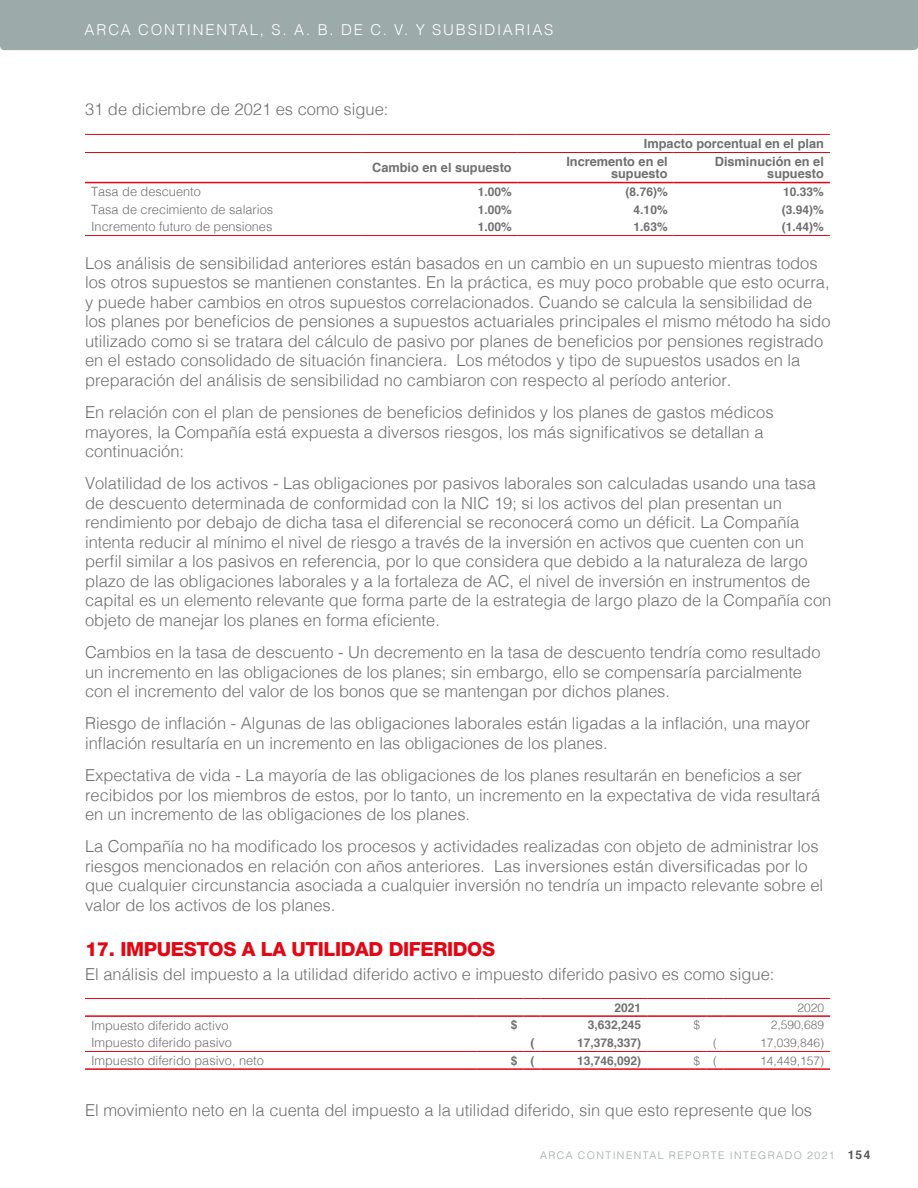
<style>
.page{position:relative;width:918px;height:1188px;background:#fff}
.page>*{position:absolute;margin:0;border:0;box-sizing:border-box;transform-origin:0 0}
.t1{font:800 19.5px "Helvetica Neue";letter-spacing:-.02em;color:#e30613}
.t2{font:300 16.5px/19.5px "Helvetica";color:#706f6f}
.t3{font:300 15px "Helvetica";letter-spacing:.115em;color:#fff}
.t4{font:300 12.75px "Helvetica";color:#706f6f}
.t5{font:700 12.75px/12px "Helvetica";color:#706f6f;text-align:right}
.t6{font:700 12px "Helvetica";color:#706f6f}
.t7{font:300 12px "Helvetica";color:#706f6f}
.t8{font:300 10.5px "Helvetica";letter-spacing:.135em;color:#9caba9}
.s1{font-weight:700;font-size:12px;color:#575756}
</style>
<div class="page">
<div style="left:0;top:0;width:918px;height:50px;background:#9caba9"></div>
<hr style="left:85px;top:134px;width:277px;height:1px;background:#e30613">
<hr style="left:362px;top:134px;width:156px;height:1px;background:#e30613">
<hr style="left:518px;top:134px;width:156px;height:1px;background:#e30613">
<hr style="left:674px;top:134px;width:156px;height:1px;background:#e30613">
<hr style="left:85px;top:152px;width:277px;height:1px;background:#e30613">
<hr style="left:362px;top:152px;width:156px;height:1px;background:#e30613">
<hr style="left:518px;top:152px;width:156px;height:1px;background:#e30613">
<hr style="left:674px;top:152px;width:156px;height:1px;background:#e30613">
<hr style="left:85px;top:182px;width:277px;height:1px;background:#e30613">
<hr style="left:362px;top:182px;width:156px;height:1px;background:#e30613">
<hr style="left:518px;top:182px;width:156px;height:1px;background:#e30613">
<hr style="left:674px;top:182px;width:156px;height:1px;background:#e30613">
<hr style="left:85px;top:235px;width:277px;height:1px;background:#e30613">
<hr style="left:362px;top:235px;width:156px;height:1px;background:#e30613">
<hr style="left:518px;top:235px;width:156px;height:1px;background:#e30613">
<hr style="left:674px;top:235px;width:156px;height:1px;background:#e30613">
<hr style="left:85px;top:998px;width:392px;height:1px;background:#e30613">
<hr style="left:477px;top:998px;width:46px;height:1px;background:#e30613">
<svg style="left:523px;top:998px;width:17px;height:1px"></svg>
<hr style="left:540px;top:998px;width:107px;height:1px;background:#e30613">
<hr style="left:647px;top:998px;width:59px;height:1px;background:#e30613">
<svg style="left:706px;top:998px;width:17px;height:1px"></svg>
<hr style="left:723px;top:998px;width:107px;height:1px;background:#e30613">
<hr style="left:85px;top:1015px;width:392px;height:2px;background:#e30613">
<hr style="left:477px;top:1015px;width:46px;height:2px;background:#e30613">
<svg style="left:523px;top:1015px;width:17px;height:2px"></svg>
<hr style="left:540px;top:1015px;width:107px;height:2px;background:#e30613">
<hr style="left:647px;top:1015px;width:59px;height:2px;background:#e30613">
<svg style="left:706px;top:1015px;width:17px;height:2px"></svg>
<hr style="left:723px;top:1015px;width:107px;height:2px;background:#e30613">
<hr style="left:85px;top:1051px;width:392px;height:1px;background:#e30613">
<hr style="left:477px;top:1051px;width:46px;height:1px;background:#e30613">
<svg style="left:523px;top:1051px;width:17px;height:1px"></svg>
<hr style="left:540px;top:1051px;width:107px;height:1px;background:#e30613">
<hr style="left:647px;top:1051px;width:59px;height:1px;background:#e30613">
<svg style="left:706px;top:1051px;width:17px;height:1px"></svg>
<hr style="left:723px;top:1051px;width:107px;height:1px;background:#e30613">
<hr style="left:85px;top:1068px;width:392px;height:2px;background:#e30613">
<hr style="left:477px;top:1068px;width:46px;height:2px;background:#e30613">
<svg style="left:523px;top:1068px;width:17px;height:2px"></svg>
<hr style="left:540px;top:1068px;width:107px;height:2px;background:#e30613">
<hr style="left:647px;top:1068px;width:59px;height:2px;background:#e30613">
<svg style="left:706px;top:1068px;width:17px;height:2px"></svg>
<hr style="left:723px;top:1068px;width:107px;height:2px;background:#e30613">
<p class="t3" style="left:85px;top:17px;width:470px">ARCA CONTINENTAL, S. A. B. DE C. V. Y SUBSIDIARIAS</p>
<p class="t2" style="left:85px;top:99px;width:305px">31 de diciembre de 2021 es como sigue:</p>
<p class="t5" style="left:644px;top:138px;width:181px">Impacto porcentual en el plan</p>
<p class="t5" style="left:372px;top:162px;width:141px">Cambio en el supuesto</p>
<p class="t5" style="left:566px;top:156px;width:103px">Incremento en el supuesto</p>
<p class="t5" style="left:715px;top:156px;width:111px">Disminución en el supuesto</p>
<p class="t4" style="left:91px;top:181px;width:111px">Tasa de descuento</p>
<p class="t6" style="left:478px;top:182px;width:36px">1.00%</p>
<p class="t6" style="left:626px;top:182px;width:44px">(8.76)%</p>
<p class="t6" style="left:783px;top:182px;width:42px">10.33%</p>
<p class="t4" style="left:91px;top:198px;width:184px">Tasa de crecimiento de salarios</p>
<p class="t6" style="left:478px;top:200px;width:36px">1.00%</p>
<p class="t6" style="left:634px;top:200px;width:36px">4.10%</p>
<p class="t6" style="left:782px;top:200px;width:44px">(3.94)%</p>
<p class="t4" style="left:91px;top:216px;width:183px">Incremento futuro de pensiones</p>
<p class="t6" style="left:478px;top:217px;width:36px">1.00%</p>
<p class="t6" style="left:634px;top:217px;width:36px">1.63%</p>
<p class="t6" style="left:782px;top:217px;width:44px">(1.44)%</p>
<p class="t2" style="left:85px;top:252px;width:747px">Los análisis de sensibilidad anteriores están basados en un cambio en un supuesto mientras todos los otros supuestos se mantienen constantes. En la práctica, es muy poco probable que esto ocurra, y puede haber cambios en otros supuestos correlacionados. Cuando se calcula la sensibilidad de los planes por beneficios de pensiones a supuestos actuariales principales el mismo método ha sido utilizado como si se tratara del cálculo de pasivo por planes de beneficios por pensiones registrado en el estado consolidado de situación financiera. Los métodos y tipo de supuestos usados en la preparación del análisis de sensibilidad no cambiaron con respecto al período anterior.</p>
<p class="t2" style="left:85px;top:401px;width:690px">En relación con el plan de pensiones de beneficios definidos y los planes de gastos médicos mayores, la Compañía está expuesta a diversos riesgos, los más significativos se detallan a continuación:</p>
<p class="t2" style="left:85px;top:473px;width:748px">Volatilidad de los activos - Las obligaciones por pasivos laborales son calculadas usando una tasa de descuento determinada de conformidad con la NIC 19; si los activos del plan presentan un rendimiento por debajo de dicha tasa el diferencial se reconocerá como un déficit. La Compañía intenta reducir al mínimo el nivel de riesgo a través de la inversión en activos que cuenten con un perfil similar a los pasivos en referencia, por lo que considera que debido a la naturaleza de largo plazo de las obligaciones laborales y a la fortaleza de AC, el nivel de inversión en instrumentos de capital es un elemento relevante que forma parte de la estrategia de largo plazo de la Compañía con objeto de manejar los planes en forma eficiente.</p>
<p class="t2" style="left:85px;top:641px;width:737px">Cambios en la tasa de descuento - Un decremento en la tasa de descuento tendría como resultado un incremento en las obligaciones de los planes; sin embargo, ello se compensaría parcialmente con el incremento del valor de los bonos que se mantengan por dichos planes.</p>
<p class="t2" style="left:85px;top:713px;width:727px">Riesgo de inflación - Algunas de las obligaciones laborales están ligadas a la inflación, una mayor inflación resultaría en un incremento en las obligaciones de los planes.</p>
<p class="t2" style="left:85px;top:764px;width:737px">Expectativa de vida - La mayoría de las obligaciones de los planes resultarán en beneficios a ser recibidos por los miembros de estos, por lo tanto, un incremento en la expectativa de vida resultará en un incremento de las obligaciones de los planes.</p>
<p class="t2" style="left:85px;top:836px;width:740px">La Compañía no ha modificado los procesos y actividades realizadas con objeto de administrar los riesgos mencionados en relación con años anteriores. Las inversiones están diversificadas por lo que cualquier circunstancia asociada a cualquier inversión no tendría un impacto relevante sobre el valor de los activos de los planes.</p>
<p class="t1" style="left:85px;top:937px;width:411px">17. IMPUESTOS A LA UTILIDAD DIFERIDOS</p>
<p class="t2" style="left:85px;top:963px;width:691px">El análisis del impuesto a la utilidad diferido activo e impuesto diferido pasivo es como sigue:</p>
<p class="t6" style="left:615px;top:998px;width:28px">2021</p>
<p class="t7" style="left:797px;top:997px;width:28px">2020</p>
<p class="t4" style="left:91px;top:1014px;width:139px">Impuesto diferido activo</p>
<p class="t6" style="left:511px;top:1016px;width:8px">$</p>
<p class="t6" style="left:588px;top:1016px;width:55px">3,632,245</p>
<p class="t7" style="left:694px;top:1015px;width:8px">$</p>
<p class="t7" style="left:771px;top:1015px;width:55px">2,590,689</p>
<p class="t4" style="left:91px;top:1032px;width:142px">Impuesto diferido pasivo</p>
<p class="t6" style="left:530px;top:1033px;width:5px">(</p>
<p class="t6" style="left:577px;top:1033px;width:66px">17,378,337)</p>
<p class="t7" style="left:713px;top:1032px;width:5px">(</p>
<p class="t7" style="left:760px;top:1032px;width:66px">17,039,846)</p>
<p class="t4" style="left:91px;top:1049px;width:174px">Impuesto diferido pasivo, neto</p>
<p class="t6" style="left:511px;top:1051px;width:25px">$ (</p>
<p class="t6" style="left:577px;top:1051px;width:66px">13,746,092)</p>
<p class="t7" style="left:694px;top:1050px;width:25px">$ (</p>
<p class="t7" style="left:760px;top:1050px;width:66px">14,449,157)</p>
<p class="t2" style="left:85px;top:1099px;width:729px">El movimiento neto en la cuenta del impuesto a la utilidad diferido, sin que esto represente que los</p>
<p class="t8" style="left:540px;top:1146px;width:332px">ARCA CONTINENTAL REPORTE INTEGRADO 2021 <span class="s1">154</span></p>
</div>
